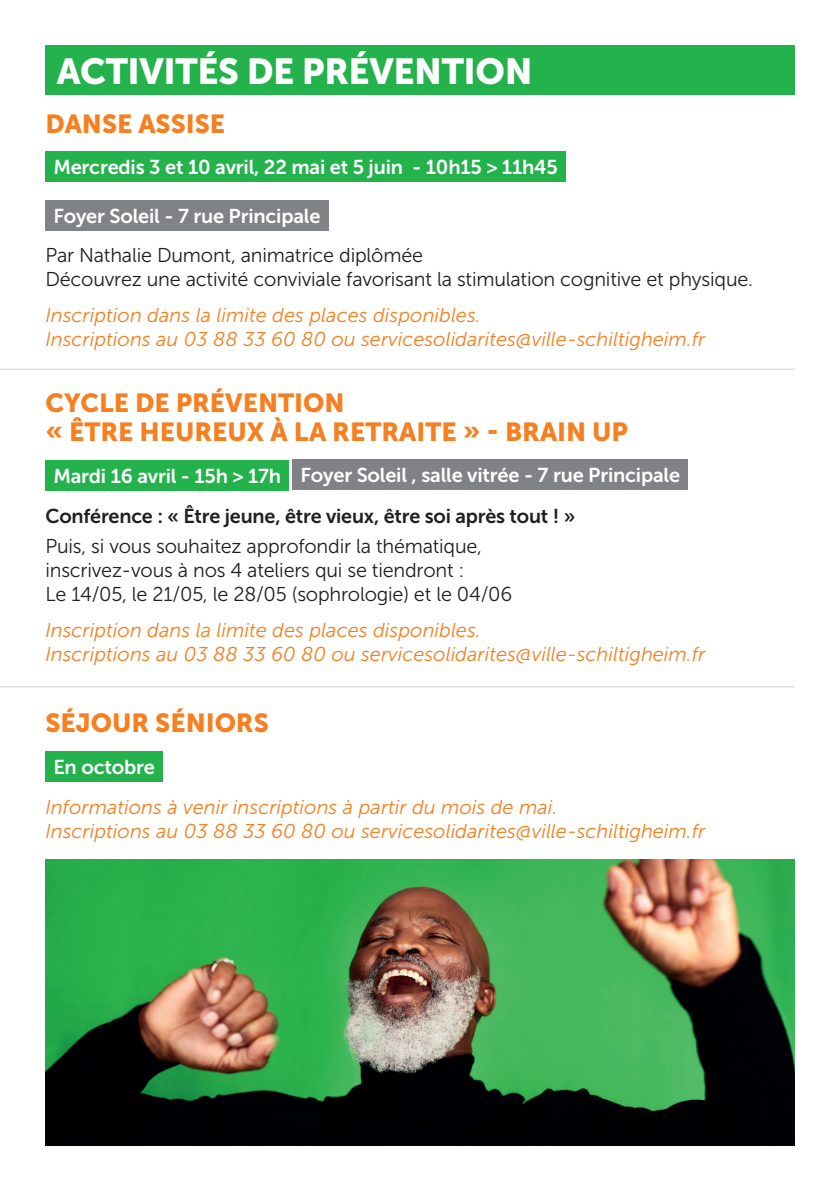
<style>
.page{position:relative;width:840px;height:1191px;background:#fff}
.page>*{position:absolute;margin:0;border:0;box-sizing:border-box;transform-origin:0 0}
.t1{font:36px "Museo Sans 900";letter-spacing:-.01em;color:#fff}
.t2{font:26px/28.4px "Museo Sans 900";color:#f57f21}
.t3{font:italic 20px/24px "Museo Sans 300";color:#f57f21}
.t4{font:20px/24px "Museo Sans 300";letter-spacing:-.01em;color:#231f20}
.t5{font:20px "Museo Sans 700";letter-spacing:-.01em;color:#fff}
.t6{font:20px "Museo Sans 700";letter-spacing:-.01em;color:#231f20}
</style>
<div class="page">
<div style="left:45px;top:45px;width:749px;height:50px;background:#23b24b"></div>
<hr style="left:0;top:369px;width:794px;height:1px;background:#dcdddf">
<div style="left:45px;top:151px;width:520px;height:31px;background:#23b24b"></div>
<div style="left:45px;top:200px;width:283px;height:31px;background:#808285"></div>
<div style="left:45px;top:459px;width:244px;height:31px;background:#23b24b"></div>
<div style="left:292px;top:459px;width:395px;height:31px;background:#808285"></div>
<img style="left:45px;top:859px;width:749px;height:286px">
<div style="left:45px;top:750px;width:118px;height:31px;background:#23b24b"></div>
<hr style="left:0;top:686px;width:794px;height:1px;background:#dcdddf">
<h1 class="t1" style="left:57px;top:51px;width:477px">ACTIVITÉS DE PRÉVENTION</h1>
<h2 class="t2" style="left:45px;top:109px;width:181px">DANSE ASSISE</h2>
<p class="t5" style="left:53px;top:156px;width:505px">Mercredis 3 et 10 avril, 22 mai et 5 juin - 10h15 &gt; 11h45</p>
<p class="t5" style="left:53px;top:205px;width:268px">Foyer Soleil - 7 rue Principale</p>
<p class="t4" style="left:45px;top:243px;width:708px">Par Nathalie Dumont, animatrice diplômée<br>Découvrez une activité conviviale favorisant la stimulation cognitive et physique.</p>
<p class="t3" style="left:45px;top:303px;width:661px">Inscription dans la limite des places disponibles.<br>Inscriptions au 03 88 33 60 80 ou servicesolidarites@ville-schiltigheim.fr</p>
<h2 class="t2" style="left:45px;top:389px;width:584px">CYCLE DE PRÉVENTION<br>« ÊTRE HEUREUX À LA RETRAITE » - BRAIN UP</h2>
<p class="t5" style="left:53px;top:464px;width:229px">Mardi 16 avril - 15h &gt; 17h</p>
<p class="t5" style="left:300px;top:464px;width:381px">Foyer Soleil , salle vitrée - 7 rue Principale</p>
<p class="t6" style="left:45px;top:505px;width:531px">Conférence : « Être jeune, être vieux, être soi après tout ! »</p>
<p class="t4" style="left:45px;top:534px;width:468px">Puis, si vous souhaitez approfondir la thématique, inscrivez-vous à nos 4 ateliers qui se tiendront :<br>Le 14/05, le 21/05, le 28/05 (sophrologie) et le 04/06</p>
<p class="t3" style="left:45px;top:618px;width:661px">Inscription dans la limite des places disponibles.<br>Inscriptions au 03 88 33 60 80 ou servicesolidarites@ville-schiltigheim.fr</p>
<h2 class="t2" style="left:45px;top:708px;width:225px">SÉJOUR SÉNIORS</h2>
<p class="t5" style="left:53px;top:755px;width:103px">En octobre</p>
<p class="t3" style="left:45px;top:795px;width:661px">Informations à venir inscriptions à partir du mois de mai.<br>Inscriptions au 03 88 33 60 80 ou servicesolidarites@ville-schiltigheim.fr</p>
</div>
